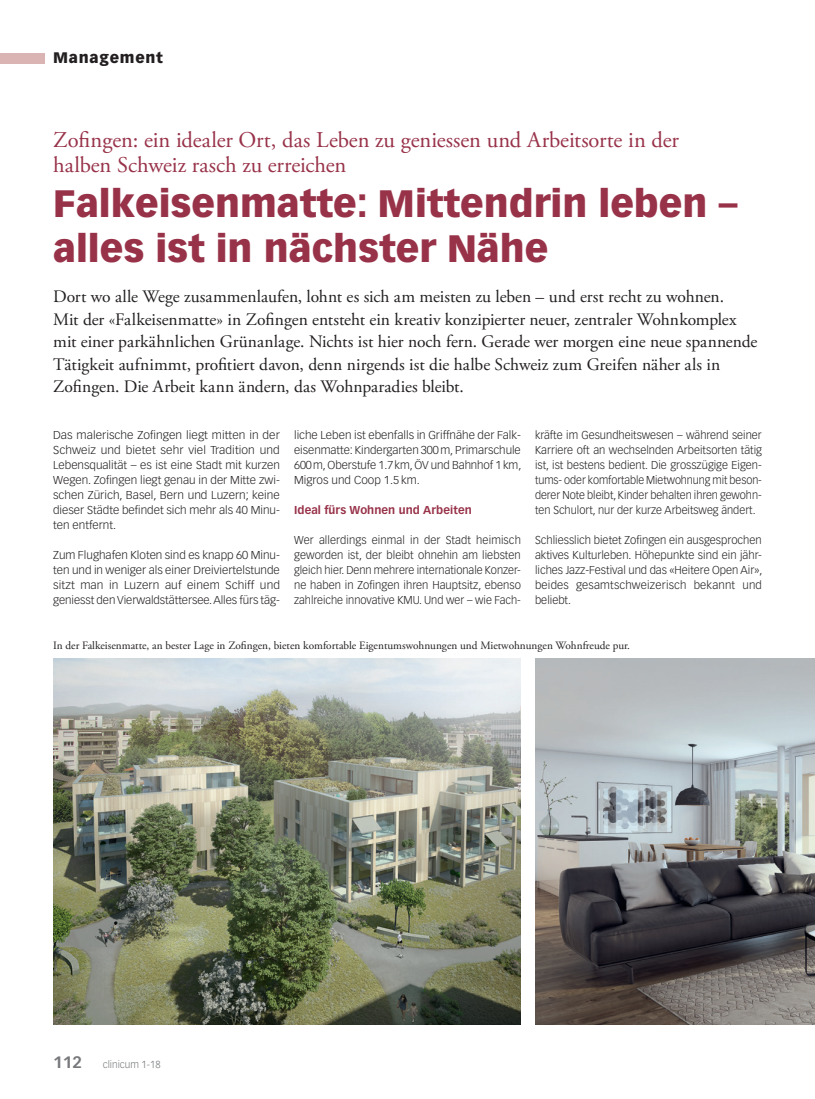
<style>
.page{position:relative;width:815px;height:1099px;background:#fff}
.page>*{position:absolute;margin:0;border:0;box-sizing:border-box;transform-origin:0 0}
.Titel_MM{font:900 37.5px/45px "Vectora LT Std";color:#983249}
.Obertitel_MM{font:22.5px/25px "Adobe Garamond Pro";letter-spacing:-.005em;color:#983249}
.Lead{font:17.5px/22.5px "Adobe Garamond Pro";letter-spacing:-.005em;color:#231f20}
.t1{font:900 15px "Vectora LT Std";letter-spacing:.05em;color:#231f20}
.Lauftext{font:300 11.25px/15px "Vectora LT Std";color:#231f20;text-align:justify}
.Lauftext-2{font:300 11.25px/15px "Vectora LT Std";color:#231f20;text-align:justify;scale:1.04 1}
.Lauftext-3{font:300 11.25px/15px "Vectora LT Std";color:#231f20;text-align:justify;scale:1.06 1}
.Legende{font:11.25px "Adobe Garamond Pro";color:#231f20}
.ZT_MM{font:700 11.25px "Vectora LT Std";letter-spacing:.005em;color:#983249}
.t2{font:300 10px "Vectora LT Std";color:#76787b}
.s1{font-weight:700;font-size:16.25px}
</style>
<div class="page">
<div style="left:0;top:53px;width:45px;height:10px;background:#d9b4b3"></div>
<img style="left:535px;top:658px;width:280px;height:366px">
<img style="left:53px;top:658px;width:468px;height:366px">
<h3 class="t1" style="left:53px;top:49px;width:111px">Management</h3>
<p class="Obertitel_MM" style="left:53px;top:128px;width:627px">Zofingen: ein idealer Ort, das Leben zu geniessen und Arbeitsorte in der halben Schweiz rasch zu erreichen</p>
<p class="Titel_MM" style="left:53px;top:180px;width:686px">Falkeisenmatte: Mittendrin leben – alles ist in nächster Nähe</p>
<p class="Lead" style="left:53px;top:286px;width:706px">Dort wo alle Wege zusammenlaufen, lohnt es sich am meisten zu leben – und erst recht zu wohnen.<br>Mit der «Falkeisenmatte» in Zofingen entsteht ein kreativ konzipierter neuer, zentraler Wohnkomplex mit einer parkähnlichen Grünanlage. Nichts ist hier noch fern. Gerade wer morgen eine neue spannende Tätigkeit aufnimmt, profitiert davon, denn nirgends ist die halbe Schweiz zum Greifen näher als in Zofingen. Die Arbeit kann ändern, das Wohnparadies bleibt.</p>
<p class="Lauftext-3" style="left:53px;top:428px;width:215px">Das malerische Zofingen liegt mitten in der Schweiz und bietet sehr viel Tradition und Lebensqualität – es ist eine Stadt mit kurzen Wegen. Zofingen liegt genau in der Mitte zwi&shy;schen Zürich, Basel, Bern und Luzern; keine dieser Städte befindet sich mehr als 40 Minu&shy;ten entfernt.</p>
<p class="Lauftext-2" style="left:53px;top:548px;width:220px">Zum Flughafen Kloten sind es knapp 60 Minu&shy;ten und in weniger als einer Dreiviertelstunde sitzt man in Luzern auf einem Schiff und geniesst den Vierwaldstättersee. Alles fürs täg-</p>
<p class="Lauftext" style="left:535px;top:428px;width:228px">kräfte im Gesundheitswesen – während seiner Karriere oft an wechselnden Arbeitsorten tätig ist, ist bestens bedient. Die grosszügige Eigen&shy;tums- oder komfortable Mietwohnung mit beson&shy;derer Note bleibt, Kinder behalten ihren gewohn&shy;ten Schulort, nur der kurze Arbeitsweg ändert.</p>
<p class="Lauftext" style="left:535px;top:533px;width:229px">Schliesslich bietet Zofingen ein ausgesprochen aktives Kulturleben. Höhepunkte sind ein jähr&shy;liches Jazz-Festival und das «Heitere Open Air», beides gesamtschweizerisch bekannt und beliebt.</p>
<p class="Legende" style="left:53px;top:639px;width:578px">In der Falkeisenmatte, an bester Lage in Zofingen, bieten komfortable Eigentumswohnungen und Mietwohnungen Wohnfreude pur.</p>
<p class="Lauftext-2" style="left:294px;top:428px;width:220px;text-align:left">liche Leben ist ebenfalls in Griffnähe der Falk&shy;eisenmatte: Kindergarten 300m, Primarschule 600m, Oberstufe 1.7km, ÖV und Bahnhof 1 km, Migros und Coop 1.5 km.</p>
<p class="ZT_MM" style="left:294px;top:503px;width:179px">Ideal fürs Wohnen und Arbeiten</p>
<p class="Lauftext" style="left:294px;top:533px;width:228px">Wer allerdings einmal in der Stadt heimisch geworden ist, der bleibt ohnehin am liebsten gleich hier. Denn mehrere internationale Konzer&shy;ne haben in Zofingen ihren Hauptsitz, ebenso zahlreiche innovative KMU. Und wer – wie Fach-</p>
<p class="t2" style="left:53px;top:1058px;width:109px"><span class="s1">112</span> clinicum 1-18</p>
</div>
